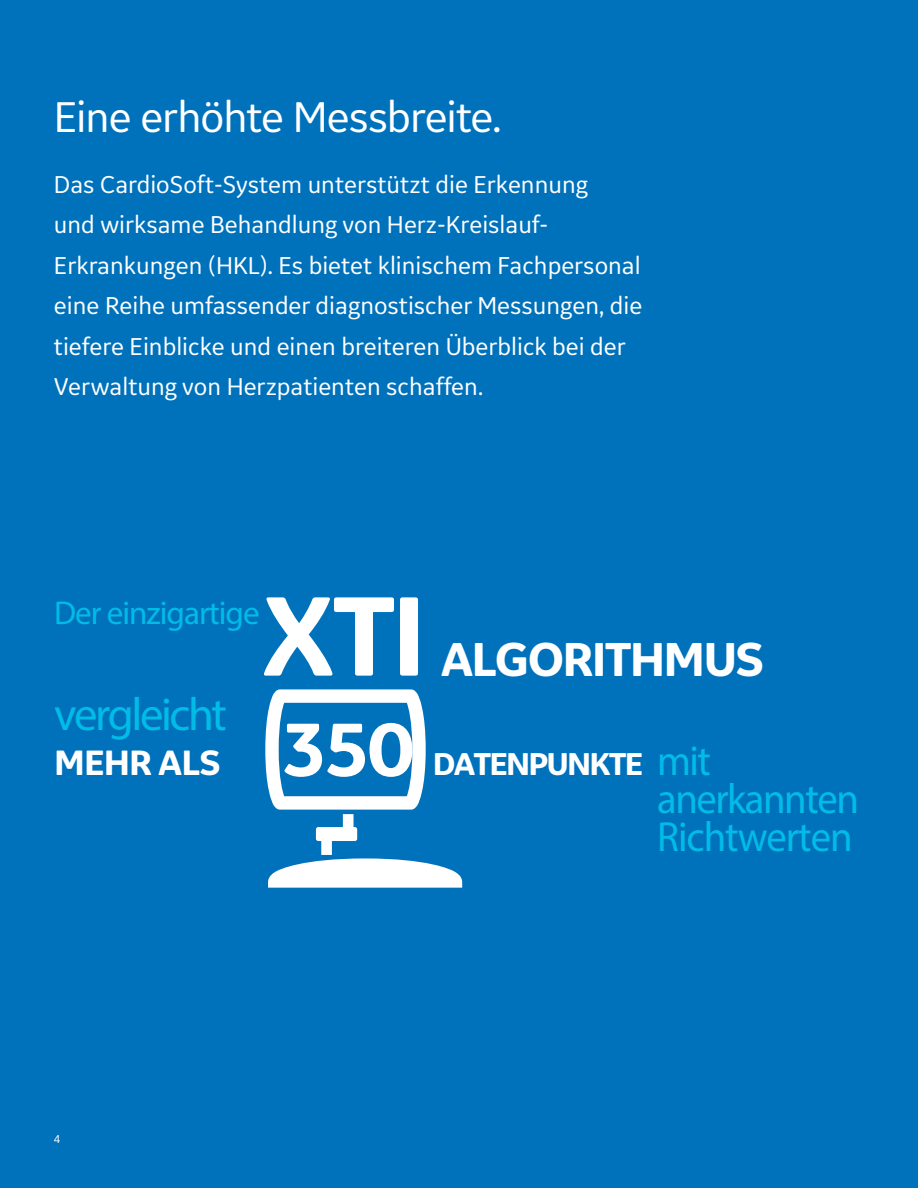
<style>
.page{position:relative;width:918px;height:1188px;background:#0072bc}
.page>*{position:absolute;margin:0;border:0;box-sizing:border-box;transform-origin:0 0}
.t1{font:700 118.2px "GE Inspira Sans";color:#fff}
.t2{font:700 79.05px "GE Inspira Sans";color:#fff}
.t3{font:700 49.8px "GE Inspira Sans";letter-spacing:-.04em;color:#fff}
.t4{font:46.65px "GE Inspira Sans";letter-spacing:-.05em;color:#02bce8}
._30_30_blue_subhead{font:45px "GE Inspira Sans";letter-spacing:-.025em;color:#fff}
.t5{font:42.3px/38.1px "GE Inspira Sans";letter-spacing:-.03em;color:#02bce8;scale:.96 1}
.t6{font:700 36.9px "GE Inspira Sans";letter-spacing:-.025em;color:#fff}
.t7{font:33px "GE Inspira Sans";letter-spacing:-.03em;color:#02bce8}
.t8{font:700 33px "GE Inspira Sans";letter-spacing:-.055em;color:#fff}
._17_27_intro_text{font:25.5px/40.5px "GE Inspira Sans";color:#fff}
._8pt_9_5-caption{font:12px "GE Inspira Sans";color:#fff}
.s1{font-weight:400;font-size:42.3px;color:#02bce8}
</style>
<div class="page">
<svg style="left:265px;top:689px;width:197px;height:199px"></svg>
<p class="_30_30_blue_subhead" style="left:54px;top:89px;width:449px">Eine erhöhte Messbreite.</p>
<p class="_17_27_intro_text" style="left:54px;top:163px;width:590px">Das CardioSoft-System unterstützt die Erkennung<br>und wirksame Behandlung von Herz-Kreislauf-Erkrankungen (HKL). Es bietet klinischem Fachpersonal eine Reihe umfassender diagnostischer Messungen, die tiefere Einblicke und einen breiteren Überblick bei der Verwaltung von Herzpatienten schaffen.</p>
<p class="t7" style="left:54px;top:592px;width:207px">Der einzigartige</p>
<p class="t1" style="left:262px;top:563px;width:166px">XTI</p>
<p class="t3" style="left:441px;top:628px;width:325px">ALGORITHMUS</p>
<p class="t4" style="left:54px;top:685px;width:174px">vergleicht</p>
<p class="t2" style="left:280px;top:701px;width:136px">350</p>
<p class="t6" style="left:54px;top:739px;width:168px">MEHR ALS</p>
<p class="t8" style="left:433px;top:744px;width:280px">DATENPUNKTE <span class="s1">mit</span></p>
<p class="t5" style="left:657px;top:779px;width:212px">anerkannten<br>Richtwerten</p>
<p class="_8pt_9_5-caption" style="left:54px;top:1131px;width:8px">4</p>
</div>
